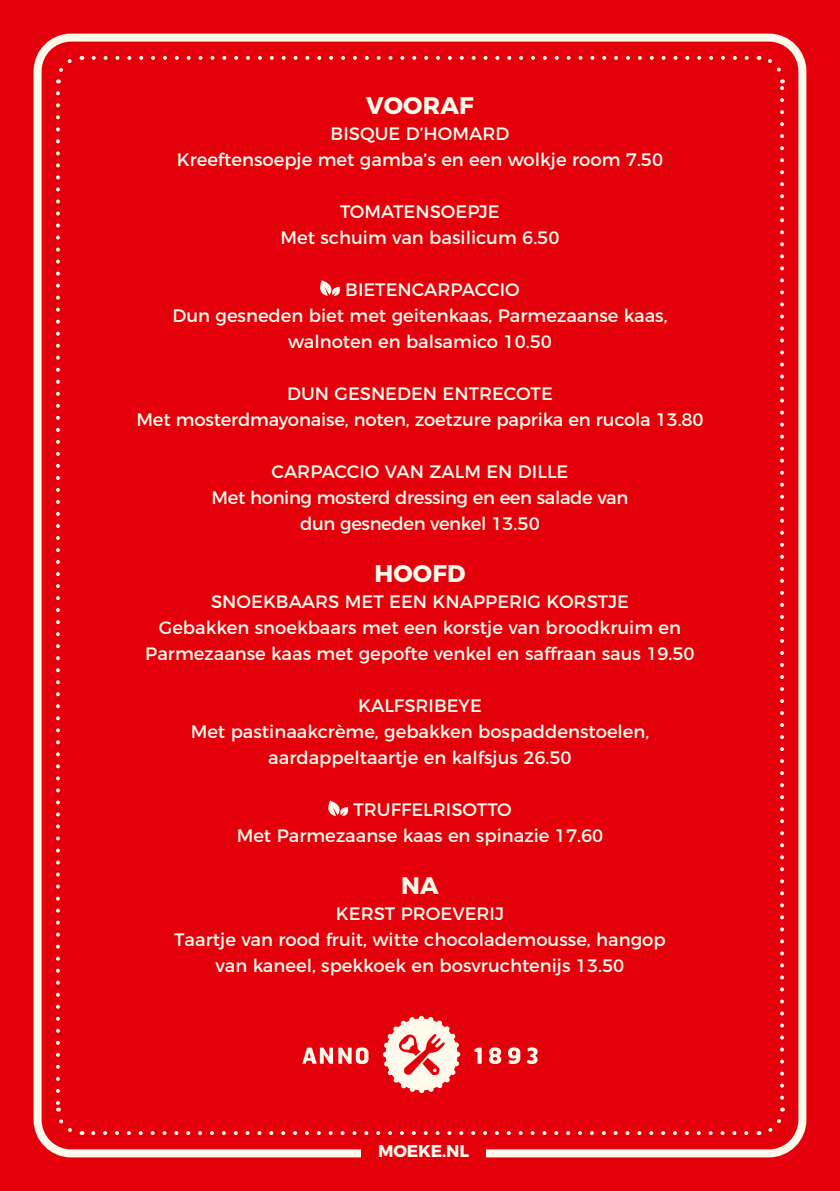
<style>
.page{position:relative;width:840px;height:1191px;background:#fff}
.page>*{position:absolute;margin:0;border:0;box-sizing:border-box;transform-origin:0 0}
.t1{font:700 24px "Montserrat";letter-spacing:.01em;color:#fffaec}
.t2{font:18px/26px "Montserrat";color:#fffaec;text-align:center}
.t3{font:18px/26px "Montserrat";letter-spacing:-.02em;color:#fffaec;text-align:center}
.t4{font:700 17px "Montserrat";letter-spacing:-.01em;color:#fffaec}
</style>
<div class="page">
<div style="left:0;top:0;width:839px;height:1191px;background:#e3000b"></div>
<div style="left:34px;top:34px;width:771px;height:1123px;border:8px solid #fffaec;border-radius:34px"></div>
<svg style="left:93px;top:1131px;width:656px;height:4px"></svg>
<svg style="left:56px;top:59px;width:16px;height:24px"></svg>
<svg style="left:56px;top:93px;width:26px;height:1042px"></svg>
<svg style="left:758px;top:1107px;width:27px;height:28px"></svg>
<svg style="left:758px;top:56px;width:25px;height:1041px"></svg>
<svg style="left:81px;top:56px;width:665px;height:4px"></svg>
<svg style="left:302px;top:1047px;width:66px;height:17px"></svg>
<svg style="left:474px;top:1047px;width:7px;height:16px"></svg>
<svg style="left:489px;top:1047px;width:12px;height:17px"></svg>
<svg style="left:508px;top:1047px;width:12px;height:17px"></svg>
<svg style="left:527px;top:1047px;width:10px;height:17px"></svg>
<svg style="left:382px;top:1015px;width:78px;height:78px"></svg>
<div style="left:361px;top:1138px;width:124px;height:20px;background:#e3000b"></div>
<svg style="left:320px;top:280px;width:20px;height:16px"></svg>
<svg style="left:328px;top:800px;width:21px;height:16px"></svg>
<h1 class="t1" style="left:366px;top:85px;width:109px">VOORAF</h1>
<p class="t2" style="left:177px;top:119px;width:487px">BISQUE D’HOMARD<br>Kreeftensoepje met gamba’s en een wolkje room 7.50</p>
<p class="t2" style="left:280px;top:197px;width:280px">TOMATENSOEPJE<br>Met schuim van basilicum 6.50</p>
<p class="t2" style="left:345px;top:275px;width:176px">BIETENCARPACCIO</p>
<p class="t2" style="left:172px;top:301px;width:496px">Dun gesneden biet met geitenkaas, Parmezaanse kaas,</p>
<p class="t2" style="left:288px;top:327px;width:265px">walnoten en balsamico 10.50</p>
<p class="t2" style="left:136px;top:379px;width:568px">DUN GESNEDEN ENTRECOTE<br>Met mosterdmayonaise, noten, zoetzure paprika en rucola 13.80</p>
<p class="t3" style="left:211px;top:457px;width:418px">CARPACCIO VAN ZALM EN DILLE<br>Met honing mosterd dressing en een salade van dun gesneden venkel 13.50</p>
<h1 class="t1" style="left:374px;top:553px;width:93px">HOOFD</h1>
<p class="t2" style="left:145px;top:587px;width:550px">SNOEKBAARS MET EEN KNAPPERIG KORSTJE<br>Gebakken snoekbaars met een korstje van broodkruim en<br>Parmezaanse kaas met gepofte venkel en saffraan saus 19.50</p>
<p class="t2" style="left:190px;top:691px;width:460px">KALFSRIBEYE<br>Met pastinaakcrème, gebakken bospaddenstoelen, aardappeltaartje en kalfsjus 26.50</p>
<p class="t2" style="left:236px;top:795px;width:368px;text-align:left;text-indent:117px">TRUFFELRISOTTO<br>Met Parmezaanse kaas en spinazie 17.60</p>
<h1 class="t1" style="left:401px;top:865px;width:39px">NA</h1>
<p class="t2" style="left:174px;top:899px;width:493px">KERST PROEVERIJ<br>Taartje van rood fruit, witte chocolademousse, hangop van kaneel, spekkoek en bosvruchtenijs 13.50</p>
<p class="t4" style="left:378px;top:1137px;width:92px">MOEKE.NL</p>
</div>
